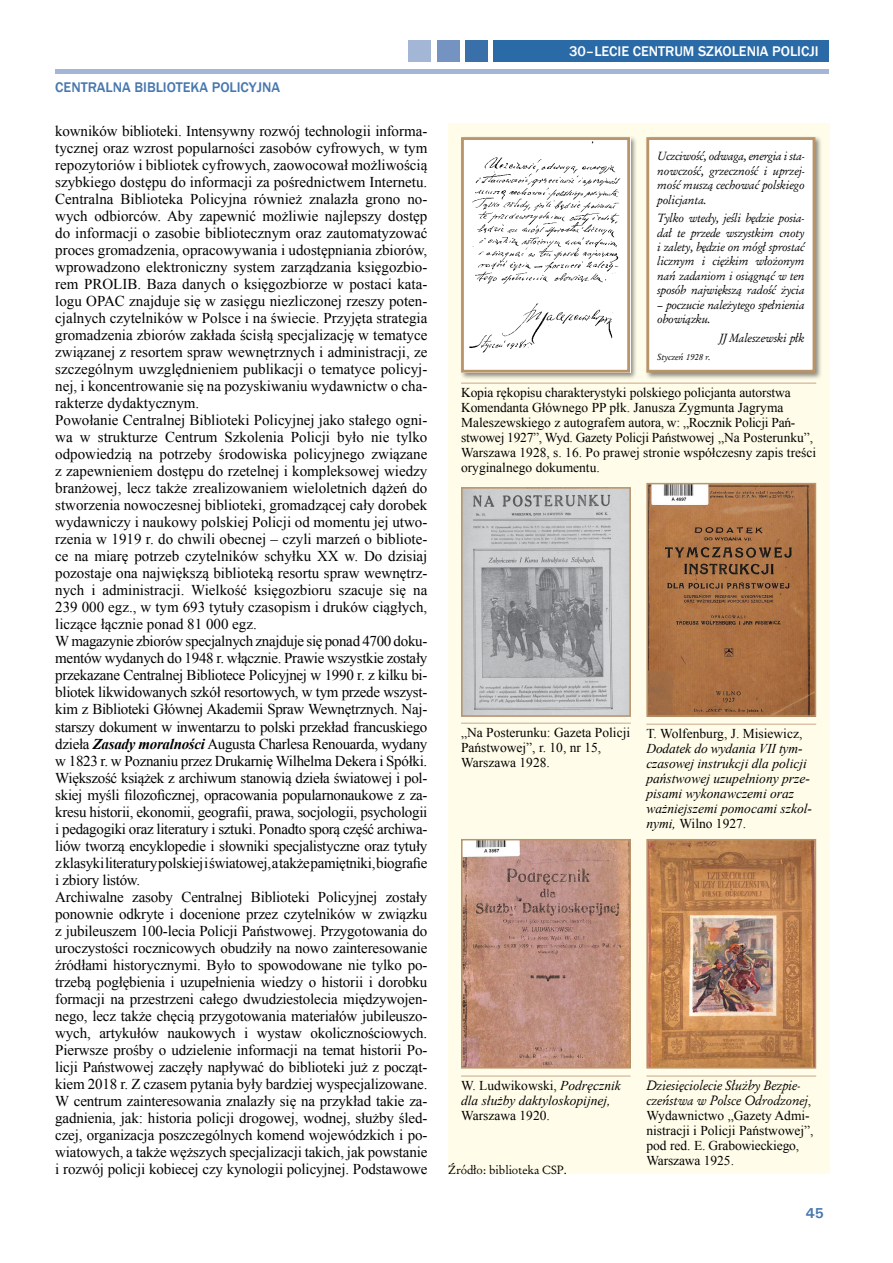
<style>
.page{position:relative;width:893px;height:1263px;background:#fff}
.page>*{position:absolute;margin:0;border:0;box-sizing:border-box;transform-origin:0 0}
.t1{font:15px/17px "Times New Roman";letter-spacing:-.01em;color:#000}
.t2{font:500 14.4px "Franklin Gothic";color:#fff}
.t3{font:500 14.4px "Franklin Gothic";color:#4777ae}
.t4{font:700 14.4px "Univers";color:#4777ae}
.t5{font:13.5px/15px "Times New Roman";color:#000}
.t6{font:italic 13.5px/15px "Times New Roman";color:#000}
.t7{font:13.5px/15px "Garamond Kursiv";color:#000}
.t8{font:12px/14.4px "Garamond Kursiv";letter-spacing:-.01em;color:#000;text-align:justify}
.t9{font:12px "Garamond Antiqua";color:#000}
.t10{font:9px "Garamond Kursiv";color:#000}
.s1{font-weight:700;font-style:italic}
.s2{font-style:normal}
.s3{font-family:"Times New Roman"}
</style>
<div class="page">
<hr style="left:55px;top:70px;width:774px;height:4px;background:#a4b6d6">
<div style="left:493px;top:41px;width:336px;height:21px;background:#2a6aa6"></div>
<div style="left:465px;top:41px;width:23px;height:21px;background:#3970aa"></div>
<div style="left:437px;top:41px;width:22px;height:21px;background:#7493c1"></div>
<div style="left:408px;top:41px;width:23px;height:21px;background:#a4b6d6"></div>
<div style="left:448px;top:123px;width:381px;height:1051px;background:#fffde9"></div>
<img style="left:464px;top:842px;width:164px;height:223px">
<div style="left:461px;top:839px;width:170px;height:229px;border:2px solid #b9946a"></div>
<img style="left:649px;top:842px;width:164px;height:223px">
<div style="left:646px;top:839px;width:170px;height:229px;border:2px solid #b9946a"></div>
<hr style="left:646px;top:1075px;width:170px;height:2px;background:#dbc3a9">
<hr style="left:461px;top:1075px;width:170px;height:2px;background:#dbc3a9">
<img style="left:464px;top:490px;width:164px;height:224px">
<div style="left:461px;top:487px;width:170px;height:230px;border:2px solid #b9946a"></div>
<img style="left:649px;top:486px;width:164px;height:228px">
<div style="left:646px;top:483px;width:170px;height:234px;border:2px solid #b9946a"></div>
<hr style="left:646px;top:723px;width:170px;height:2px;background:#dbc3a9">
<hr style="left:461px;top:722px;width:170px;height:2px;background:#dbc3a9">
<hr style="left:461px;top:382px;width:355px;height:2px;background:#dbc3a9">
<div style="left:645px;top:136px;width:178px;height:244px;background:#000;opacity:.45"></div>
<div style="left:646px;top:137px;width:169px;height:236px;background:#fff;border:3px solid #b9946a"></div>
<div style="left:460px;top:136px;width:177px;height:244px;background:#000;opacity:.45"></div>
<img style="left:465px;top:141px;width:161px;height:228px">
<div style="left:461px;top:137px;width:169px;height:236px;border:3px solid #b9946a"></div>
<p class="t3" style="left:55px;top:78px;width:226px">CENTRALNA BIBLI OTEKA POLICYJNA</p>
<p class="t1" style="left:55px;top:122px;width:374px">kowników biblioteki. Intensywny rozwój technologii informa&shy;tycznej oraz wzrost popularności zasobów cyfrowych, w tym repozytoriów i bibliotek cyfrowych, zaowocował możliwością szybkiego dostępu do informacji za pośrednictwem Internetu.<br>Centralna Biblioteka Policyjna również znalazła grono no&shy;wych odbiorców. Aby zapewnić możliwie najlepszy dostęp do informacji o zasobie bibliotecznym oraz zautomatyzować proces gromadzenia, opracowywania i udostępniania zbiorów, wprowadzono elektroniczny system zarządzania księgozbio&shy;rem PROLIB. Baza danych o księgozbiorze w postaci kata&shy;logu OPAC znajduje się w zasięgu niezliczonej rzeszy poten&shy;cjalnych czytelników w Polsce i na świecie. Przyjęta strategia gromadzenia zbiorów zakłada ścisłą specjalizację w tematyce związanej z resortem spraw wewnętrznych i administracji, ze szczególnym uwzględnieniem publikacji o tematyce policyj&shy;nej, i koncentrowanie się na pozyskiwaniu wydawnictw o cha&shy;rakterze dydaktycznym.<br>Powołanie Centralnej Biblioteki Policyjnej jako stałego ogni&shy;wa w strukturze Centrum Szkolenia Policji było nie tylko odpowiedzią na potrzeby środowiska policyjnego związane z zapewnieniem dostępu do rzetelnej i kompleksowej wiedzy branżowej, lecz także zrealizowaniem wieloletnich dążeń do stworzenia nowoczesnej biblioteki, gromadzącej cały dorobek wydawniczy i naukowy polskiej Policji od momentu jej utwo&shy;rzenia w 1919 r. do chwili obecnej – czyli marzeń o bibliote&shy;ce na miarę potrzeb czytelników schyłku XX w. Do dzisiaj pozostaje ona największą biblioteką resortu spraw wewnętrz&shy;nych i administracji. Wielkość księgozbioru szacuje się na 239 000 egz., w tym 693 tytuły czasopism i druków ciągłych, liczące łącznie ponad 81 000 egz.<br>W magazynie zbiorów specjalnych znajduje się ponad 4700 doku&shy;mentów wydanych do 1948 r. włącznie. Prawie wszystkie zostały przekazane Centralnej Bibliotece Policyjnej w 1990 r. z kilku bi&shy;bliotek likwidowanych szkół resortowych, w tym przede wszyst&shy;kim z Biblioteki Głównej Akademii Spraw Wewnętrznych. Naj&shy;starszy dokument w inwentarzu to polski przekład francuskiego dzieła <span class="s1">Zasady moralności</span> Augusta Charlesa Renouarda, wydany w 1823 r. w Poznaniu przez Drukarnię Wilhelma Dekera i Spółki.<br>Większość książek z archiwum stanowią dzieła światowej i pol&shy;skiej myśli filozoficznej, opracowania popularnonaukowe z za&shy;kresu historii, ekonomii, geografii, prawa, socjologii, psychologii i pedagogiki oraz literatury i sztuki. Ponadto sporą część archiwa&shy;liów tworzą encyklopedie i słowniki specjalistyczne oraz tytuły z klasyki literatury polskiej i światowej, a także pamiętniki, biografie i zbiory listów.<br>Archiwalne zasoby Centralnej Biblioteki Policyjnej zostały ponownie odkryte i docenione przez czytelników w związku z jubileuszem 100-lecia Policji Państwowej. Przygotowania do uroczystości rocznicowych obudziły na nowo zainteresowanie źródłami historycznymi. Było to spowodowane nie tylko po&shy;trzebą pogłębienia i uzupełnienia wiedzy o historii i dorobku formacji na przestrzeni całego dwudziestolecia międzywojen&shy;nego, lecz także chęcią przygotowania materiałów jubileuszo&shy;wych, artykułów naukowych i wystaw okolicznościowych.<br>Pierwsze prośby o udzielenie informacji na temat historii Po&shy;licji Państwowej zaczęły napływać do biblioteki już z począt&shy;kiem 2018 r. Z czasem pytania były bardziej wyspecjalizowane.<br>W centrum zainteresowania znalazły się na przykład takie za&shy;gadnienia, jak: historia policji drogowej, wodnej, służby śled&shy;czej, organizacja poszczególnych komend wojewódzkich i po&shy;wiatowych, a także węższych specjalizacji takich, jak powstanie i rozwój policji kobiecej czy kynologii policyjnej. Podstawowe</p>
<p class="t2" style="left:569px;top:43px;width:249px">30–LECIE CENTRUM SZKOLENIA POLICJI</p>
<p class="t8" style="left:657px;top:149px;width:149px">Uczciwość, odwaga, energia i sta&shy;nowczość, grzeczność i uprzej&shy;mość muszą cechować polskiego policjanta.</p>
<p class="t8" style="left:657px;top:211px;width:149px">Tylko wtedy, jeśli będzie posia&shy;dał te przede wszystkim cnoty i zalety, będzie on mógł sprostać licznym i ciężkim włożonym nań zadaniom i osiągnąć w ten sposób największą radość życia</p>
<p class="t8" style="left:657px;top:297px;width:149px">– poczucie należytego spełnienia obowiązku.</p>
<p class="t8" style="left:719px;top:330px;width:87px">JJ Maleszewski płk</p>
<p class="t10" style="left:657px;top:352px;width:55px">Styczeń 1928 r.</p>
<p class="t5" style="left:461px;top:384px;width:357px">Kopia rękopisu charakterystyki polskiego policjanta autorstwa Komendanta Głównego PP płk. Janusza Zygmunta Jagryma Maleszewskiego z autografem autora, w: „Rocznik Policji Pań&shy;stwowej 1927”, Wyd. Gazety Policji Państwowej „Na Posterunku”, Warszawa 1928, s. 16. Po prawej stronie współczesny zapis treści oryginalnego dokumentu.</p>
<p class="t5" style="left:461px;top:724px;width:171px">„Na Posterunku: Gazeta Policji<br>Państwowej”, r. 10, nr 15,<br>Warszawa 1928.</p>
<p class="t5" style="left:646px;top:725px;width:158px">T. Wolfenburg, J. Misiewicz,</p>
<p class="t6" style="left:646px;top:740px;width:167px">Dodatek do wydania VII tym&shy;czasowej instrukcji dla policji państwowej uzupełniony prze&shy;pisami wykonawczemi oraz ważniejszemi pomocami szkol&shy;nymi, <span class="s2">Wilno 1927.</span></p>
<p class="t6" style="left:461px;top:1077px;width:161px"><span class="s2">W. Ludwikowski,</span> Podręcznik dla służby daktyloskopijnej,</p>
<p class="t5" style="left:461px;top:1107px;width:90px">Warszawa 1920.</p>
<p class="t9" style="left:448px;top:1162px;width:121px">Źródło: biblioteka CSP.</p>
<p class="t7" style="left:646px;top:1077px;width:166px">Dziesięciolecie Służby Bezpie&shy;czeństwa w Polsce Odrodzonej<span class="s3">,</span></p>
<p class="t5" style="left:646px;top:1107px;width:169px">Wydawnictwo „Gazety Admi&shy;nistracji i Policji Państwowej”, pod red. E. Grabowieckiego,<br>Warszawa 1925.</p>
<p class="t4" style="left:806px;top:1204px;width:20px">45</p>
</div>
